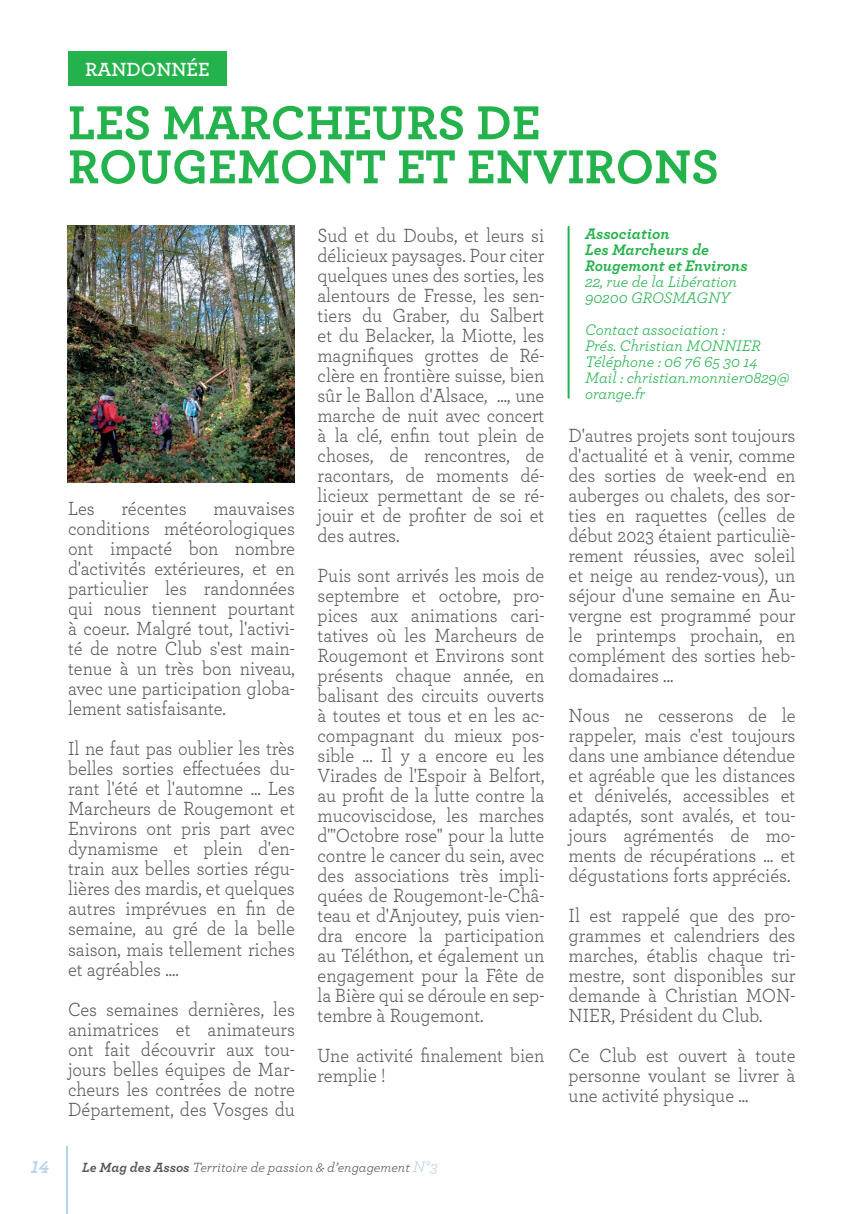
<style>
.page{position:relative;width:862px;height:1214px;background:#fff}
.page>*{position:absolute;margin:0;border:0;box-sizing:border-box;transform-origin:0 0}
.t1{font:700 50px/44px "Archer Pro";color:#23b24b}
.t2{font:20px/20px "Archer Pro";color:#57585a;text-align:justify;scale:.92 1}
.t3{font:600 20px "Archer Pro";color:#fff}
.t4{font:italic 700 18px "Archer Pro";color:#b9d1ec}
.t5{font:italic 16px/16px "Archer Pro";color:#23b24b}
.t6{font:italic 700 16px/16px "Archer Pro";color:#23b24b}
.t7{font:italic 14px "Archer Pro";color:#57585a}
.s1{font-weight:700}
.s2{font-size:16px;color:#b9d1ec}
</style>
<div class="page">
<hr style="left:567px;top:227px;width:2px;height:171px;background:#23b24b">
<div style="left:68px;top:51px;width:159px;height:34px;background:#23b24b"></div>
<img style="left:68px;top:226px;width:227px;height:256px">
<hr style="left:66px;top:1145px;width:2px;height:68px;background:#b9d1ec">
<p class="t3" style="left:85px;top:54px;width:126px">RANDONNÉE</p>
<h1 class="t1" style="left:68px;top:97px;width:652px">LES MARCHEURS DE<br>ROUGEMONT ET ENVIRONS</h1>
<p class="t2" style="left:68px;top:497px;width:31px">Les</p>
<p class="t2" style="left:122px;top:497px;width:72px">récentes</p>
<p class="t2" style="left:68px;top:497px;width:248px;text-indent:145px">mauvaises conditions météorologiques ont impacté bon nombre d'activités extérieures, et en particulier les randonnées qui nous tiennent pourtant à coeur. Malgré tout, l'activi&shy;té de notre Club s'est main&shy;tenue à un très bon niveau, avec une participation globa&shy;lement satisfaisante.</p>
<p class="t2" style="left:68px;top:737px;width:248px">Il ne faut pas oublier les très belles sorties effectuées du&shy;rant l'été et l'automne ... Les Marcheurs de Rougemont et Environs ont pris part avec dynamisme et plein d'en&shy;train aux belles sorties régu&shy;lières des mardis, et quelques autres imprévues en fin de semaine, au gré de la belle saison, mais tellement riches et agréables ....</p>
<p class="t2" style="left:68px;top:997px;width:248px">Ces semaines dernières, les animatrices et animateurs ont fait découvrir aux tou&shy;jours belles équipes de Mar&shy;cheurs les contrées de notre Département, des Vosges du</p>
<p class="t2" style="left:317px;top:224px;width:248px">Sud et du Doubs, et leurs si délicieux paysages. Pour citer quelques unes des sorties, les alentours de Fresse, les sen&shy;tiers du Graber, du Salbert et du Belacker, la Miotte, les magnifiques grottes de Ré&shy;clère en frontière suisse, bien sûr le Ballon d'Alsace, ..., une marche de nuit avec concert à la clé, enfin tout plein de choses, de rencontres, de racontars, de moments dé&shy;licieux permettant de se ré&shy;jouir et de profiter de soi et des autres.</p>
<p class="t2" style="left:317px;top:564px;width:248px">Puis sont arrivés les mois de septembre et octobre, pro&shy;pices aux animations cari&shy;tatives où les Marcheurs de Rougemont et Environs sont présents chaque année, en balisant des circuits ouverts à toutes et tous et en les ac&shy;compagnant du mieux pos&shy;sible ... Il y a encore eu les Virades de l'Espoir à Belfort, au profit de la lutte contre la mucoviscidose, les marches d'"Octobre rose" pour la lutte contre le cancer du sein, avec des associations très impli&shy;quées de Rougemont-le-Châ&shy;teau et d'Anjoutey, puis vien&shy;dra encore la participation au Téléthon, et également un engagement pour la Fête de la Bière qui se déroule en sep&shy;tembre à Rougemont.</p>
<p class="t2" style="left:317px;top:1044px;width:248px">Une activité finalement bien remplie !</p>
<p class="t4" style="left:30px;top:1152px;width:20px">14</p>
<p class="t7" style="left:82px;top:1157px;width:357px"><span class="s1">Le Mag des Assos</span> Territoire de passion &amp; d’engagement <span class="s2">N°3</span></p>
<p class="t6" style="left:585px;top:224px;width:164px">Association<br>Les Marcheurs de<br>Rougemont et Environs</p>
<p class="t5" style="left:585px;top:272px;width:153px">22, rue de la Libération<br>90200 GROSMAGNY</p>
<p class="t5" style="left:585px;top:320px;width:206px">Contact association :<br>Prés. Christian MONNIER<br>Téléphone : 06 76 65 30 14<br>Mail : christian.monnier0829@ orange.fr</p>
<p class="t2" style="left:568px;top:424px;width:248px">D'autres projets sont toujours d'actualité et à venir, comme des sorties de week-end en auberges ou chalets, des sor&shy;ties en raquettes (celles de début 2023 étaient particuliè&shy;rement réussies, avec soleil et neige au rendez-vous), un séjour d'une semaine en Au&shy;vergne est programmé pour le printemps prochain, en complément des sorties heb&shy;domadaires ...</p>
<p class="t2" style="left:568px;top:704px;width:248px">Nous ne cesserons de le rappeler, mais c'est toujours dans une ambiance détendue et agréable que les distances et dénivelés, accessibles et adaptés, sont avalés, et tou&shy;jours agrémentés de mo&shy;ments de récupérations ... et dégustations forts appréciés.</p>
<p class="t2" style="left:568px;top:904px;width:248px">Il est rappelé que des pro&shy;grammes et calendriers des marches, établis chaque tri&shy;mestre, sont disponibles sur demande à Christian MON-NIER, Président du Club.</p>
<p class="t2" style="left:568px;top:1044px;width:248px">Ce Club est ouvert à toute personne voulant se livrer à une activité physique ...</p>
</div>
